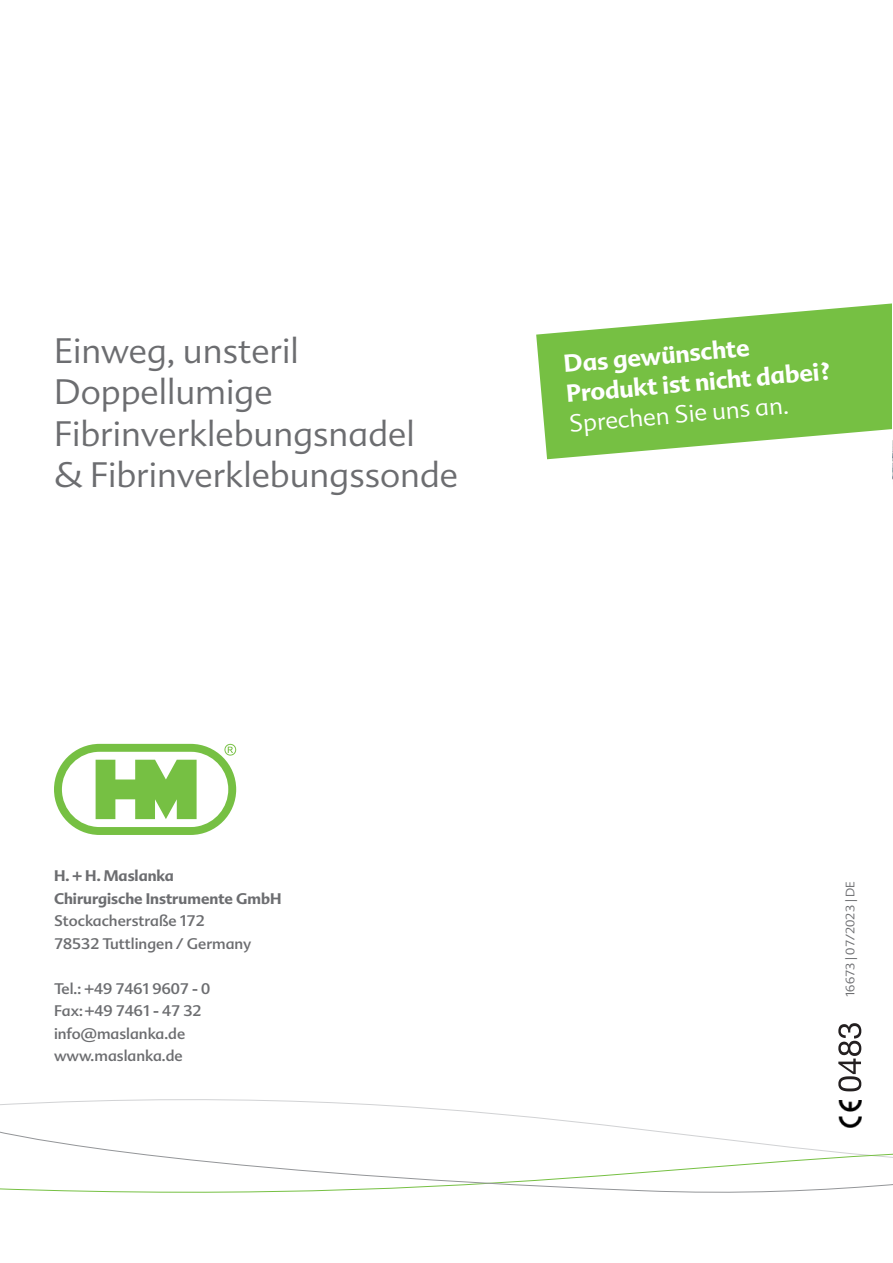
<style>
.page{position:relative;width:893px;height:1263px;background:#fff}
.page>*{position:absolute;margin:0;border:0;box-sizing:border-box;transform-origin:0 0}
.t1{font:300 34.5px/41.4px "Advert";color:#6c6d70}
.t2{font:700 24px/30px "Advert";color:#fff}
.t3{font:300 24px "Advert";color:#fff}
.t4{font:15px/22.5px "Advert";color:#6c6d70}
.t5{font:700 15px/22.5px "Advert";color:#6c6d70}
.t6{font:300 12px "Advert";color:#6c6d70}
</style>
<div class="page">
<svg style="left:54px;top:1081px;width:808px;height:21px"></svg>
<svg style="left:0;top:1102px;width:893px;height:91px"></svg>
<svg style="left:54px;top:744px;width:182px;height:91px"></svg>
<svg style="left:838px;top:1023px;width:23px;height:68px"></svg>
<img style="left:838px;top:1100px;width:23px;height:27px">
<svg style="left:536px;top:303px;width:356px;height:156px;fill:#76c043"></svg>
<img style="left:892px;top:440px;width:1px;height:40px">
<h1 class="t1" style="left:54px;top:330px;width:405px">Einweg, unsteril<br>Doppellumige<br>Fibrinverklebungsnadel<br>&amp; Fibrinverklebungssonde</h1>
<h2 class="t2" style="left:563px;top:349px;width:266px;rotate:-5deg">Das gewünschte<br>Produkt ist nicht dabei?</h2>
<h2 class="t3" style="left:568px;top:410px;width:222px;rotate:-5deg">Sprechen Sie uns an.</h2>
<p class="t5" style="left:54px;top:865px;width:229px">H. + H. Maslanka<br>Chirurgische Instrumente GmbH</p>
<p class="t4" style="left:54px;top:910px;width:199px">Stockacherstraße 172<br>78532 Tuttlingen / Germany</p>
<p class="t4" style="left:54px;top:977px;width:158px">Tel.: +49 7461 9607 - 0<br>Fax: +49 7461 - 47 32 info@maslanka.de www.maslanka.de</p>
<p class="t6" style="left:843px;top:997px;width:118px;rotate:-90deg">16673 | 07/2023 | DE</p>
</div>
